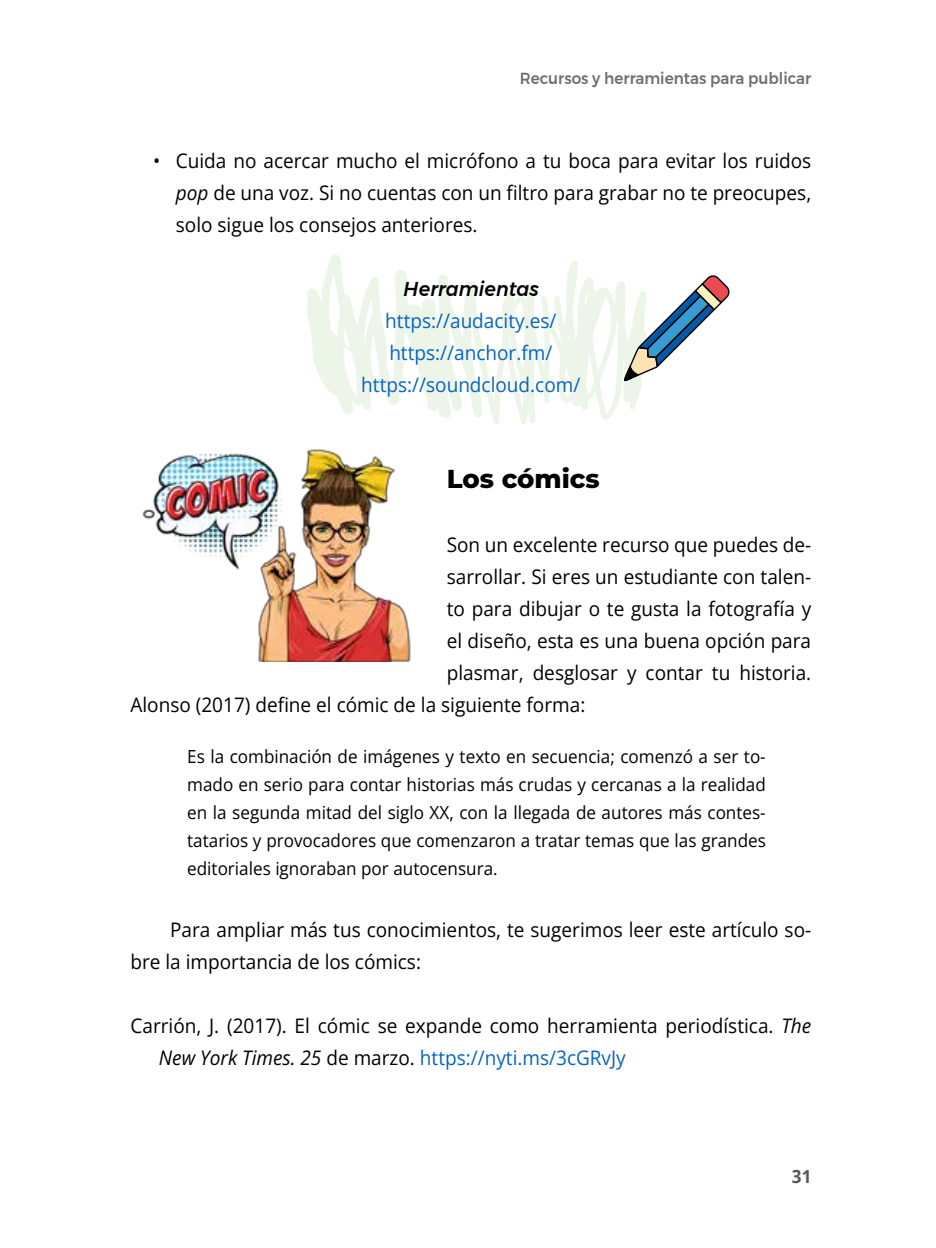
<style>
.page{position:relative;width:936px;height:1248px;background:#fff}
.page>*{position:absolute;margin:0;border:0;box-sizing:border-box;transform-origin:0 0}
.t1{font:800 26px "Montserrat";color:#000}
.t2{font:20px/32px "Open Sans";color:#000;scale:.95 1}
.t3{font:20px/32px "Open Sans";color:#0563c1;text-align:center;scale:.95 1}
.t4{font:italic 500 20px "Gontserrat";color:#000;scale:.95 1}
.t5{font:18px/28px "Open Sans";color:#000;text-align:justify;scale:.95 1}
.t6{font:700 18px "Open Sans";color:#575756;scale:.95 1}
.t7{font:500 16px "Gontserrat";color:#706f6f;scale:.95 1}
.s1{font-style:italic}
.s2{color:#0563c1}
</style>
<div class="page">
<svg style="left:307px;top:254px;width:335px;height:170px"></svg>
<img style="left:142px;top:449px;width:269px;height:212px">
<svg style="left:623px;top:274px;width:107px;height:107px"></svg>
<p class="t7" style="left:519px;top:66px;width:308px">Recursos y herramientas para publicar</p>
<p class="t2" style="left:176px;top:144px;width:670px;text-align:justify;text-indent:-23px">• Cuida no acercar mucho el micrófono a tu boca para evitar los ruidos <span class="s1">pop</span> de una voz. Si no cuentas con un filtro para grabar no te preocupes, solo sigue los consejos anteriores.</p>
<p class="t4" style="left:403px;top:273px;width:145px">Herramientas</p>
<p class="t3" style="left:361px;top:304px;width:232px">https://audacity.es/ https://anchor.fm/ https://soundcloud.com/</p>
<h1 class="t1" style="left:446px;top:461px;width:154px">Los cómics</h1>
<p class="t2" style="left:446px;top:528px;width:385px">Son un excelente recurso que puedes de-</p>
<p class="t2" style="left:446px;top:560px;width:385px">sarrollar. Si eres un estudiante con talen-</p>
<p class="t2" style="left:446px;top:592px;width:385px">to para dibujar o te gusta la fotografía y</p>
<p class="t2" style="left:446px;top:624px;width:385px">el diseño, esta es una buena opción para</p>
<p class="t2" style="left:446px;top:656px;width:385px">plasmar, desglosar y contar tu historia.</p>
<p class="t2" style="left:130px;top:688px;width:480px">Alonso (2017) define el cómic de la siguiente forma:</p>
<p class="t5" style="left:187px;top:742px;width:610px">Es la combinación de imágenes y texto en secuencia; comenzó a ser to&shy;mado en serio para contar historias más crudas y cercanas a la realidad en la segunda mitad del siglo XX, con la llegada de autores más contes&shy;tatarios y provocadores que comenzaron a tratar temas que las grandes editoriales ignoraban por autocensura.</p>
<p class="t2" style="left:130px;top:912px;width:718px;text-indent:40px">Para ampliar más tus conocimientos, te sugerimos leer este artículo so&shy;bre la importancia de los cómics:</p>
<p class="t2" style="left:159px;top:1008px;width:688px;text-indent:-28px">Carrión, J. (2017). El cómic se expande como herramienta periodística. <span class="s1">The<br>New York Times. 25</span> de marzo. <span class="s2">https://nyti.ms/3cGRvJy</span></p>
<p class="t6" style="left:791px;top:1164px;width:22px">31</p>
</div>
